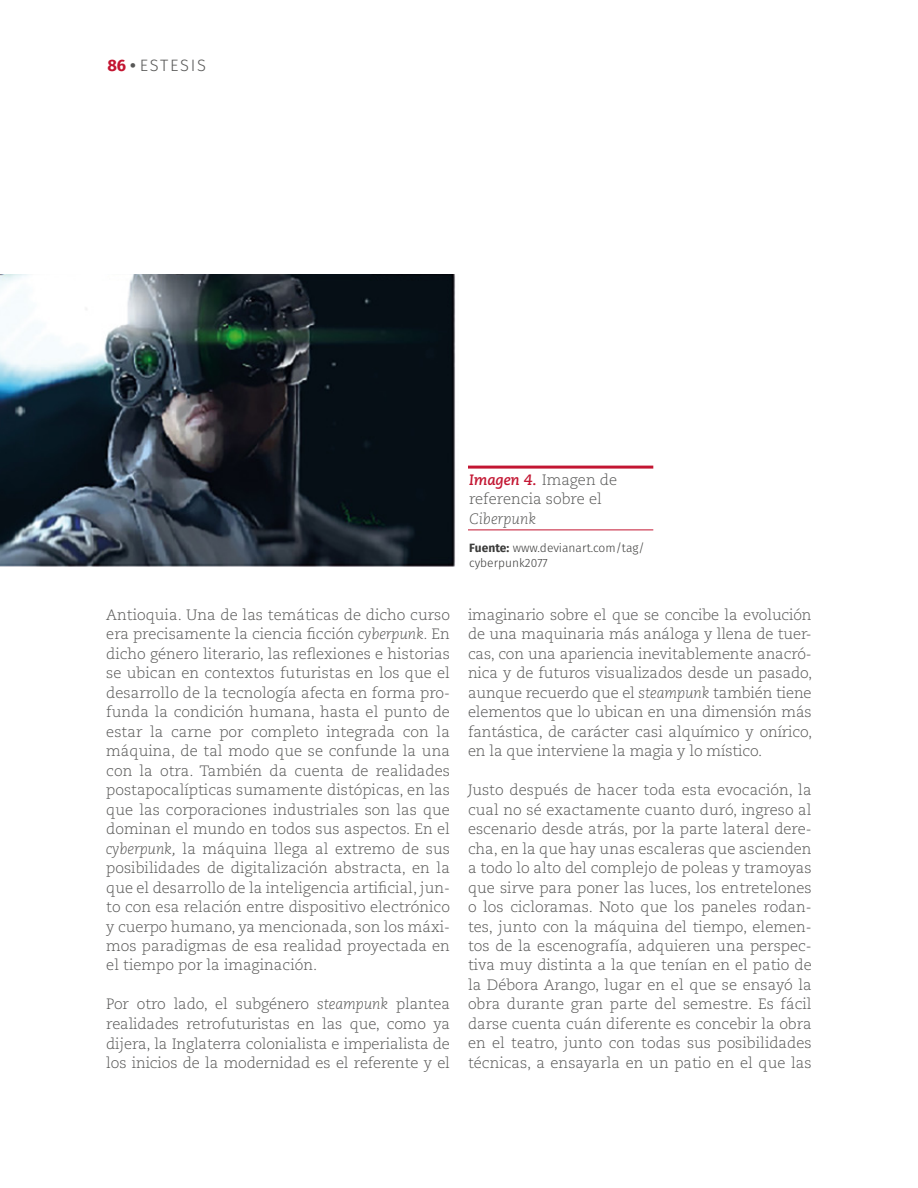
<style>
.page{position:relative;width:918px;height:1188px;background:#fff}
.page>*{position:absolute;margin:0;border:0;box-sizing:border-box;transform-origin:0 0}
.t1{font:300 16.5px "Fira Sans";letter-spacing:.1em;color:#575756}
.t2{font:300 15px/19.5px "Caecilia LT Std";letter-spacing:-.01em;color:#575756;text-align:justify}
.t3{font:italic 300 15px "Caecilia LT Std";color:#575756}
.t4{font:300 12px/14.4px "Fira Sans";color:#3c3c3b}
.s1{font-weight:700;color:#c31632}
.s2{font-weight:700}
.s3{font-style:italic}
.s4{font-weight:700;font-style:italic;color:#c31632}
</style>
<div class="page">
<img style="left:0;top:274px;width:456px;height:293px">
<hr style="left:468px;top:466px;width:185px;height:3px;background:#c31632">
<hr style="left:468px;top:530px;width:185px;height:1px;background:#c31632">
<p class="t1" style="left:107px;top:53px;width:100px"><span class="s1">86</span> <span class="s2">•</span> ESTESIS</p>
<p class="t2" style="left:106px;top:605px;width:345px">Antioquia. Una de las temáticas de dicho curso era precisamente la ciencia ficción <span class="s3">cyberpunk.</span> En dicho género literario, las reflexiones e historias se ubican en contextos futuristas en los que el desarrollo de la tecnología afecta en forma pro&shy;funda la condición humana, hasta el punto de estar la carne por completo integrada con la máquina, de tal modo que se confunde la una con la otra. También da cuenta de realidades postapocalípticas sumamente distópicas, en las que las corporaciones industriales son las que dominan el mundo en todos sus aspectos. En el <span class="s3">cyberpunk,</span> la máquina llega al extremo de sus posibilidades de digitalización abstracta, en la que el desarrollo de la inteligencia artificial, jun&shy;to con esa relación entre dispositivo electrónico y cuerpo humano, ya mencionada, son los máxi&shy;mos paradigmas de esa realidad proyectada en el tiempo por la imaginación.</p>
<p class="t2" style="left:106px;top:995px;width:345px">Por otro lado, el subgénero <span class="s3">steampunk</span> plantea realidades retrofuturistas en las que, como ya dijera, la Inglaterra colonialista e imperialista de los inicios de la modernidad es el referente y el</p>
<p class="t2" style="left:469px;top:470px;width:150px"><span class="s4">Imagen 4.</span> Imagen de referencia sobre el</p>
<p class="t3" style="left:469px;top:510px;width:69px">Ciberpunk</p>
<p class="t4" style="left:469px;top:541px;width:177px"><span class="s2">Fuente:</span> www.devianart.com/tag/ cyberpunk2077</p>
<p class="t2" style="left:468px;top:605px;width:346px">imaginario sobre el que se concibe la evolución de una maquinaria más análoga y llena de tuer&shy;cas, con una apariencia inevitablemente anacró&shy;nica y de futuros visualizados desde un pasado, aunque recuerdo que el <span class="s3">steampunk</span> también tiene elementos que lo ubican en una dimensión más fantástica, de carácter casi alquímico y onírico, en la que interviene la magia y lo místico.</p>
<p class="t2" style="left:468px;top:780px;width:345px">Justo después de hacer toda esta evocación, la cual no sé exactamente cuanto duró, ingreso al escenario desde atrás, por la parte lateral dere&shy;cha, en la que hay unas escaleras que ascienden a todo lo alto del complejo de poleas y tramoyas que sirve para poner las luces, los entretelones o los cicloramas. Noto que los paneles rodan&shy;tes, junto con la máquina del tiempo, elemen&shy;tos de la escenografía, adquieren una perspec&shy;tiva muy distinta a la que tenían en el patio de la Débora Arango, lugar en el que se ensayó la obra durante gran parte del semestre. Es fácil darse cuenta cuán diferente es concebir la obra en el teatro, junto con todas sus posibilidades técnicas, a ensayarla en un patio en el que las</p>
</div>
